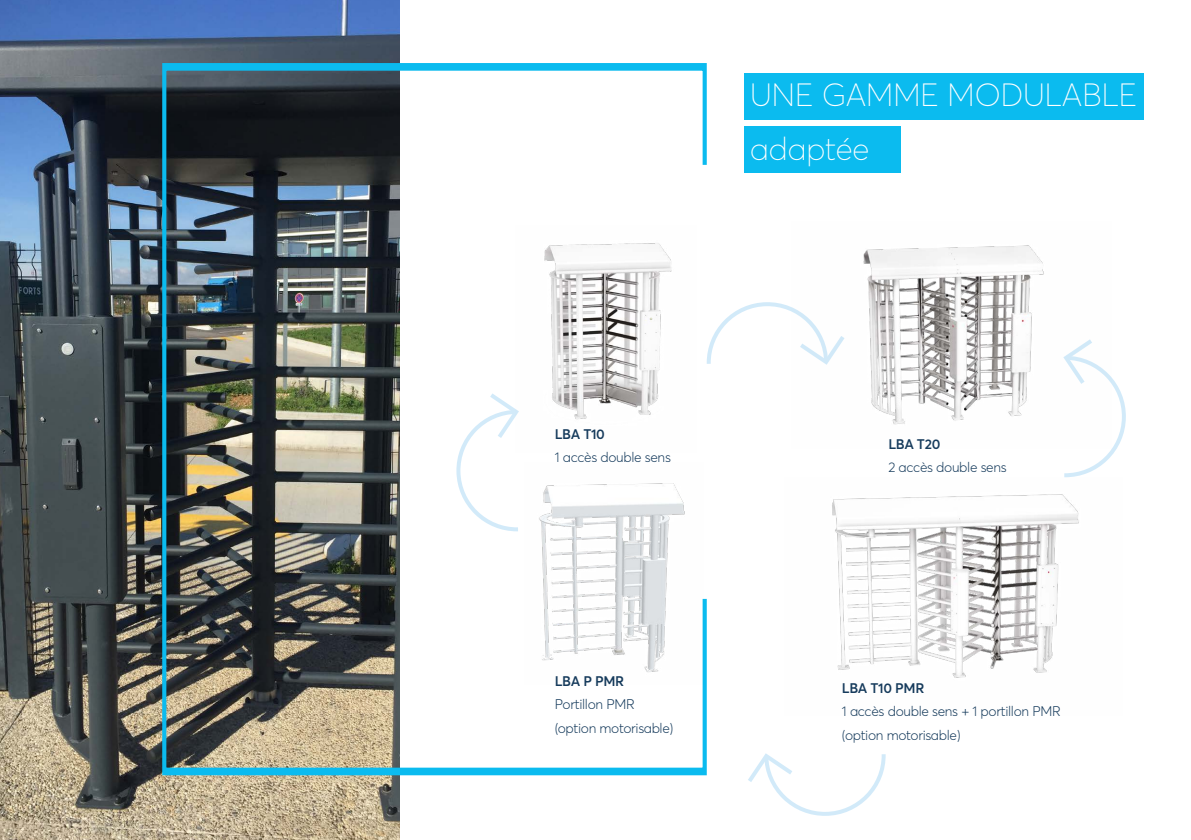
<style>
.page{position:relative;width:1191px;height:840px;background:#fff}
.page>*{position:absolute;margin:0;border:0;box-sizing:border-box;transform-origin:0 0}
.t1{font:100 31.8px/53.8px "Averta";color:#fff}
.t2{font:300 13.8px/23.4px "Averta";letter-spacing:-.025em;color:#163b5c}
.t3{font:600 13.8px "Averta";letter-spacing:-.025em;color:#163b5c}
</style>
<div class="page">
<img style="left:0;top:0;width:400px;height:839px">
<img style="left:160px;top:59px;width:547px;height:719px">
<div style="left:744px;top:126px;width:157px;height:47px;background:#0bbbef"></div>
<div style="left:744px;top:72px;width:399px;height:47px;background:#0bbbef"></div>
<img style="left:515px;top:225px;width:181px;height:227px">
<img style="left:826px;top:245px;width:218px;height:180px">
<img style="left:525px;top:462px;width:178px;height:222px">
<img style="left:832px;top:477px;width:247px;height:201px">
<svg style="left:456px;top:393px;width:63px;height:138px"></svg>
<svg style="left:706px;top:302px;width:138px;height:62px"></svg>
<svg style="left:748px;top:753px;width:138px;height:62px"></svg>
<svg style="left:1063px;top:339px;width:63px;height:138px"></svg>
<h1 class="t1" style="left:750px;top:68px;width:388px">UNE GAMME MODULABLE adaptée</h1>
<p class="t3" style="left:555px;top:425px;width:52px">LBA T10</p>
<p class="t2" style="left:555px;top:445px;width:118px">1 accès double sens</p>
<p class="t3" style="left:555px;top:672px;width:71px">LBA P PMR</p>
<p class="t2" style="left:555px;top:692px;width:120px">Portillon PMR (option motorisable)</p>
<p class="t3" style="left:888px;top:434px;width:54px">LBA T20</p>
<p class="t2" style="left:888px;top:455px;width:120px">2 accès double sens</p>
<p class="t3" style="left:842px;top:679px;width:84px">LBA T10 PMR</p>
<p class="t2" style="left:842px;top:699px;width:220px">1 accès double sens + 1 portillon PMR (option motorisable)</p>
</div>
